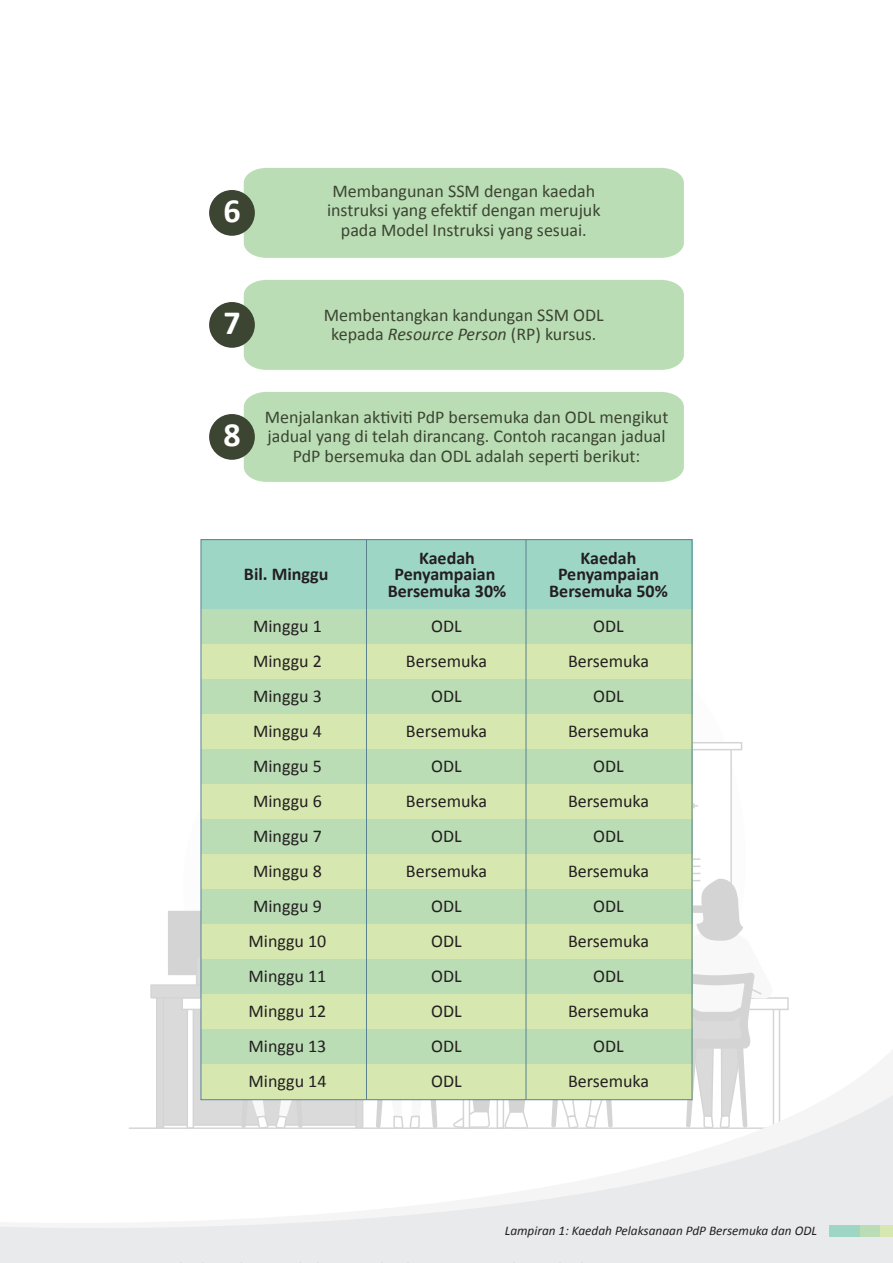
<style>
.page{position:relative;width:893px;height:1263px;background:#fff}
.page>*{position:absolute;margin:0;border:0;box-sizing:border-box;transform-origin:0 0}
.t1{font:700 34.05px "Calibri";color:#fff}
.t2{font:18px/19.5px "Calibri";color:#3b4531;text-align:center}
.t3{font:18px "Calibri";color:#231f20}
.t4{font:700 18px/16.5px "Calibri";color:#231f20;text-align:center}
.t5{font:italic 13.2px "Calibri";color:#231f20}
.s1{font-style:italic}
</style>
<div class="page">
<svg style="left:692px;top:742px;width:50px;height:8px"></svg>
<div style="left:168px;top:911px;width:76px;height:64px;background:#d5d4d5"></div>
<svg style="left:196px;top:956px;width:5px;height:28px"></svg>
<div style="left:159px;top:991px;width:202px;height:135px;background:#dadadb"></div>
<div style="left:156px;top:992px;width:8px;height:137px;background:#dadadb"></div>
<div style="left:150px;top:984px;width:223px;height:14px;background:#dadadb"></div>
<svg style="left:773px;top:1010px;width:7px;height:39px"></svg>
<svg style="left:491px;top:997px;width:298px;height:13px"></svg>
<svg style="left:188px;top:1010px;width:5px;height:39px"></svg>
<svg style="left:181px;top:997px;width:298px;height:13px"></svg>
<svg style="left:692px;top:777px;width:81px;height:272px"></svg>
<svg style="left:156px;top:1049px;width:625px;height:46px;fill:#dadadb"></svg>
<svg style="left:0;top:1095px;width:893px;height:168px"></svg>
<div style="left:201px;top:540px;width:491px;height:70px;background:#9ed6c6"></div>
<div style="left:201px;top:610px;width:491px;height:35px;background:#baddb5"></div>
<div style="left:201px;top:645px;width:491px;height:35px;background:#d7e7b0"></div>
<div style="left:201px;top:680px;width:491px;height:35px;background:#baddb5"></div>
<div style="left:201px;top:715px;width:491px;height:35px;background:#d7e7b0"></div>
<div style="left:201px;top:750px;width:491px;height:35px;background:#baddb5"></div>
<div style="left:201px;top:785px;width:491px;height:35px;background:#d7e7b0"></div>
<div style="left:201px;top:820px;width:491px;height:35px;background:#baddb5"></div>
<div style="left:201px;top:855px;width:491px;height:35px;background:#d7e7b0"></div>
<div style="left:201px;top:890px;width:491px;height:35px;background:#baddb5"></div>
<div style="left:201px;top:925px;width:491px;height:35px;background:#d7e7b0"></div>
<div style="left:201px;top:960px;width:491px;height:35px;background:#baddb5"></div>
<div style="left:201px;top:995px;width:491px;height:35px;background:#d7e7b0"></div>
<div style="left:201px;top:1030px;width:491px;height:35px;background:#baddb5"></div>
<div style="left:201px;top:1065px;width:491px;height:35px;background:#d7e7b0"></div>
<hr style="left:366px;top:540px;width:1px;height:560px;background:#59828e">
<hr style="left:526px;top:540px;width:1px;height:560px;background:#59828e">
<div style="left:829px;top:1225px;width:64px;height:11px;background:#9ed6c6"></div>
<div style="left:861px;top:1225px;width:32px;height:11px;background:#baddb5"></div>
<div style="left:880px;top:1225px;width:13px;height:11px;background:#d7e7b0"></div>
<div style="left:244px;top:168px;width:440px;height:90px;background:#baddb5"></div>
<div style="left:209px;top:190px;width:46px;height:46px;background:#3b4531;border-radius:50%"></div>
<div style="left:244px;top:280px;width:440px;height:90px;background:#baddb5"></div>
<div style="left:209px;top:302px;width:46px;height:46px;background:#3b4531;border-radius:50%"></div>
<div style="left:244px;top:392px;width:440px;height:90px;background:#baddb5"></div>
<div style="left:209px;top:414px;width:46px;height:46px;background:#3b4531;border-radius:50%"></div>
<h1 class="t1" style="left:223px;top:189px;width:19px">6</h1>
<p class="t2" style="left:327px;top:181px;width:275px">Membangunan SSM dengan kaedah instruksi yang efektif dengan merujuk pada Model Instruksi yang sesuai.</p>
<h1 class="t1" style="left:223px;top:301px;width:19px">7</h1>
<p class="t2" style="left:324px;top:305px;width:281px">Membentangkan kandungan SSM ODL</p>
<p class="t2" style="left:331px;top:324px;width:267px">kepada <span class="s1">Resource Person</span> (RP) kursus.</p>
<h1 class="t1" style="left:223px;top:413px;width:19px">8</h1>
<p class="t2" style="left:265px;top:407px;width:405px">Menjalankan aktiviti PdP bersemuka dan ODL mengikut jadual yang di telah dirancang. Contoh racangan jadual<br>PdP bersemuka dan ODL adalah seperti berikut:</p>
<p class="t4" style="left:244px;top:565px;width:86px">Bil. Minggu</p>
<p class="t4" style="left:388px;top:549px;width:120px">Kaedah<br>Penyampaian<br>Bersemuka 30%</p>
<p class="t4" style="left:549px;top:549px;width:120px">Kaedah<br>Penyampaian<br>Bersemuka 50%</p>
<p class="t3" style="left:253px;top:614px;width:70px">Minggu 1</p>
<p class="t3" style="left:431px;top:614px;width:32px">ODL</p>
<p class="t3" style="left:593px;top:614px;width:32px">ODL</p>
<p class="t3" style="left:253px;top:649px;width:70px">Minggu 2</p>
<p class="t3" style="left:406px;top:649px;width:83px">Bersemuka</p>
<p class="t3" style="left:568px;top:649px;width:83px">Bersemuka</p>
<p class="t3" style="left:253px;top:684px;width:70px">Minggu 3</p>
<p class="t3" style="left:431px;top:684px;width:32px">ODL</p>
<p class="t3" style="left:593px;top:684px;width:32px">ODL</p>
<p class="t3" style="left:253px;top:719px;width:70px">Minggu 4</p>
<p class="t3" style="left:406px;top:719px;width:83px">Bersemuka</p>
<p class="t3" style="left:568px;top:719px;width:83px">Bersemuka</p>
<p class="t3" style="left:253px;top:754px;width:70px">Minggu 5</p>
<p class="t3" style="left:431px;top:754px;width:32px">ODL</p>
<p class="t3" style="left:593px;top:754px;width:32px">ODL</p>
<p class="t3" style="left:253px;top:789px;width:70px">Minggu 6</p>
<p class="t3" style="left:406px;top:789px;width:83px">Bersemuka</p>
<p class="t3" style="left:568px;top:789px;width:83px">Bersemuka</p>
<p class="t3" style="left:253px;top:824px;width:70px">Minggu 7</p>
<p class="t3" style="left:431px;top:824px;width:32px">ODL</p>
<p class="t3" style="left:593px;top:824px;width:32px">ODL</p>
<p class="t3" style="left:253px;top:859px;width:70px">Minggu 8</p>
<p class="t3" style="left:406px;top:859px;width:83px">Bersemuka</p>
<p class="t3" style="left:568px;top:859px;width:83px">Bersemuka</p>
<p class="t3" style="left:253px;top:894px;width:70px">Minggu 9</p>
<p class="t3" style="left:431px;top:894px;width:32px">ODL</p>
<p class="t3" style="left:593px;top:894px;width:32px">ODL</p>
<p class="t3" style="left:249px;top:929px;width:79px">Minggu 10</p>
<p class="t3" style="left:431px;top:929px;width:32px">ODL</p>
<p class="t3" style="left:568px;top:929px;width:83px">Bersemuka</p>
<p class="t3" style="left:249px;top:964px;width:79px">Minggu 11</p>
<p class="t3" style="left:431px;top:964px;width:32px">ODL</p>
<p class="t3" style="left:593px;top:964px;width:32px">ODL</p>
<p class="t3" style="left:249px;top:999px;width:79px">Minggu 12</p>
<p class="t3" style="left:431px;top:999px;width:32px">ODL</p>
<p class="t3" style="left:568px;top:999px;width:83px">Bersemuka</p>
<p class="t3" style="left:249px;top:1034px;width:79px">Minggu 13</p>
<p class="t3" style="left:431px;top:1034px;width:32px">ODL</p>
<p class="t3" style="left:593px;top:1034px;width:32px">ODL</p>
<p class="t3" style="left:249px;top:1069px;width:79px">Minggu 14</p>
<p class="t3" style="left:431px;top:1069px;width:32px">ODL</p>
<p class="t3" style="left:568px;top:1069px;width:83px">Bersemuka</p>
<p class="t5" style="left:505px;top:1222px;width:314px">Lampiran 1: Kaedah Pelaksanaan PdP Bersemuka dan ODL</p>
</div>
